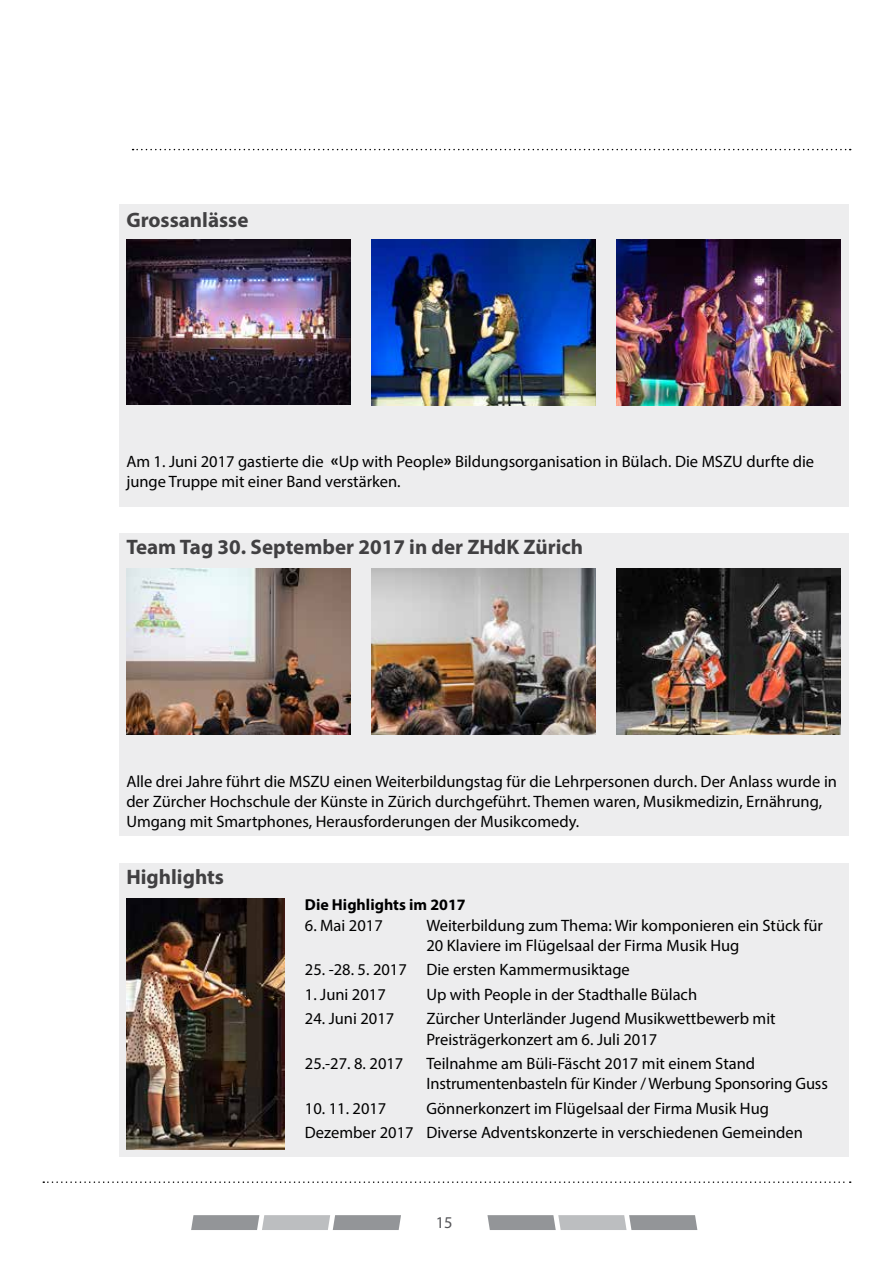
<style>
.page{position:relative;width:893px;height:1263px;background:#fff}
.page>*{position:absolute;margin:0;border:0;box-sizing:border-box;transform-origin:0 0}
.t1{font:700 21px "Myriad Pro";color:#414042}
.t2{font:16.5px/20.2px "Myriad Pro";color:#000}
.t3{font:16.5px "Myriad Pro";color:#565659}
.t4{font:700 15.9px "Myriad Pro";color:#000}
.s1{font-weight:700}
</style>
<div class="page">
<svg style="left:43px;top:1181px;width:808px;height:2px"></svg>
<svg style="left:133px;top:149px;width:718px;height:1px"></svg>
<svg style="left:191px;top:1215px;width:210px;height:15px;background:#a7a8ab"></svg>
<svg style="left:487px;top:1215px;width:210px;height:15px;background:#a7a8ab"></svg>
<div style="left:119px;top:204px;width:730px;height:303px;background:#ededee"></div>
<div style="left:119px;top:534px;width:730px;height:302px;background:#ededee"></div>
<div style="left:119px;top:863px;width:730px;height:294px;background:#ededee"></div>
<img style="left:126px;top:239px;width:224px;height:166px">
<img style="left:126px;top:569px;width:224px;height:166px">
<img style="left:126px;top:898px;width:159px;height:251px">
<img style="left:617px;top:239px;width:224px;height:166px">
<img style="left:617px;top:569px;width:224px;height:166px">
<img style="left:372px;top:239px;width:223px;height:166px">
<img style="left:372px;top:569px;width:223px;height:166px">
<p class="t1" style="left:126px;top:206px;width:124px">Grossanlässe</p>
<p class="t2" style="left:126px;top:452px;width:689px;line-height:19.8px">Am 1. Juni 2017 gastierte die <span class="s1">«</span>Up with People<span class="s1">»</span> Bildungsorganisation in Bülach. Die MSZU durfte die junge Truppe mit einer Band verstärken.</p>
<p class="t1" style="left:126px;top:533px;width:458px">Team Tag 30. September 2017 in der ZHdK Zürich</p>
<p class="t2" style="left:126px;top:771px;width:712px">Alle drei Jahre führt die MSZU einen Weiterbildungstag für die Lehrpersonen durch. Der Anlass wurde in der Zürcher Hochschule der Künste in Zürich durchgeführt. Themen waren, Musikmedizin, Ernährung,<br>Umgang mit Smartphones, Herausforderungen der Musikcomedy.</p>
<p class="t1" style="left:126px;top:863px;width:99px">Highlights</p>
<p class="t4" style="left:305px;top:894px;width:162px">Die Highlights im 2017</p>
<p class="t2" style="left:305px;top:914px;width:79px">6. Mai 2017</p>
<p class="t2" style="left:426px;top:914px;width:398px">Weiterbildung zum Thema: Wir komponieren ein Stück für<br>20 Klaviere im Flügelsaal der Firma Musik Hug</p>
<p class="t2" style="left:305px;top:959px;width:326px">25. -28. 5. 2017 Die ersten Kammermusiktage</p>
<p class="t2" style="left:305px;top:984px;width:82px">1. Juni 2017</p>
<p class="t2" style="left:426px;top:984px;width:272px">Up with People in der Stadthalle Bülach</p>
<p class="t2" style="left:305px;top:1008px;width:91px">24. Juni 2017</p>
<p class="t2" style="left:426px;top:1008px;width:351px">Zürcher Unterländer Jugend Musikwettbewerb mit<br>Preisträgerkonzert am 6. Juli 2017</p>
<p class="t2" style="left:305px;top:1053px;width:100px">25.-27. 8. 2017</p>
<p class="t2" style="left:426px;top:1053px;width:403px">Teilnahme am Büli-Fäscht 2017 mit einem Stand<br>Instrumentenbasteln für Kinder / Werbung Sponsoring Guss</p>
<p class="t2" style="left:305px;top:1098px;width:83px">10. 11. 2017</p>
<p class="t2" style="left:305px;top:1096px;width:500px;line-height:24.5px;text-indent:122px">Gönnerkonzert im Flügelsaal der Firma Musik Hug<br>Dezember 2017 Diverse Adventskonzerte in verschiedenen Gemeinden</p>
<p class="t3" style="left:436px;top:1212px;width:18px">15</p>
</div>
